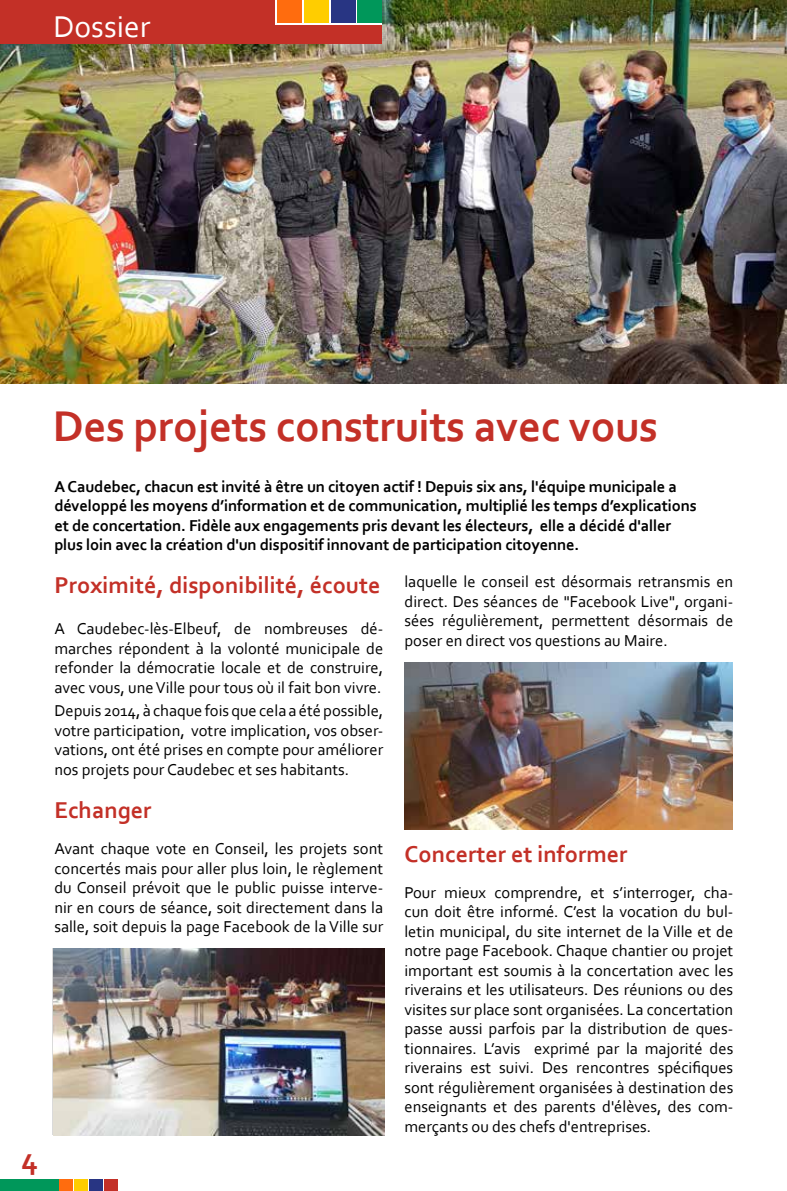
<style>
.page{position:relative;width:787px;height:1191px;background:#fff}
.page>*{position:absolute;margin:0;border:0;box-sizing:border-box;transform-origin:0 0}
.t1{font:700 45px "Corbel";letter-spacing:-.01em;color:#c33027}
.t2{font:31.5px "Corbel";color:#fff}
.t3{font:700 31.5px "Corbel";color:#c33027}
.t4{font:700 24px "Corbel";color:#c33027}
.t5{font:16.5px/19.5px "Corbel";color:#000;text-align:justify}
.t6{font:700 16.5px/19.5px "Corbel";letter-spacing:-.01em;color:#000}
</style>
<div class="page">
<img style="left:0;top:0;width:787px;height:384px">
<div style="left:0;top:1179px;width:58px;height:12px;background:#00975a"></div>
<div style="left:59px;top:1179px;width:14px;height:12px;background:#ff6c0e"></div>
<div style="left:89px;top:1179px;width:14px;height:12px;background:#283583"></div>
<div style="left:74px;top:1179px;width:14px;height:12px;background:#ffcd00"></div>
<div style="left:104px;top:1179px;width:14px;height:12px;background:#c33027"></div>
<div style="left:0;top:0;width:382px;height:44px;background:#c33027"></div>
<svg style="left:275px;top:0;width:107px;height:24px"></svg>
<div style="left:277px;top:0;width:25px;height:22px;background:#ff6c0e"></div>
<div style="left:331px;top:0;width:25px;height:22px;background:#283583"></div>
<div style="left:304px;top:0;width:25px;height:22px;background:#ffcd00"></div>
<div style="left:357px;top:0;width:25px;height:22px;background:#00975a"></div>
<img style="left:53px;top:948px;width:331px;height:187px">
<img style="left:404px;top:662px;width:329px;height:167px">
<h2 class="t2" style="left:53px;top:7px;width:98px">Dossier</h2>
<h2 class="t3" style="left:21px;top:1139px;width:18px">4</h2>
<h1 class="t1" style="left:53px;top:398px;width:607px">Des projets construits avec vous</h1>
<p class="t6" style="left:54px;top:476px;width:644px">A Caudebec, chacun est invité à être un citoyen actif ! Depuis six ans, l'équipe municipale a développé les moyens d’information et de communication, multiplié les temps d’explications et de concertation. Fidèle aux engagements pris devant les électeurs, elle a décidé d'aller plus loin avec la création d'un dispositif innovant de participation citoyenne.</p>
<h3 class="t4" style="left:54px;top:570px;width:327px">Proximité, disponibilité, écoute</h3>
<p class="t5" style="left:54px;top:618px;width:330px">A Caudebec-lès-Elbeuf, de nombreuses dé&shy;marches répondent à la volonté municipale de refonder la démocratie locale et de construire, avec vous, une Ville pour tous où il fait bon vivre.</p>
<p class="t5" style="left:54px;top:701px;width:330px">Depuis 2014, à chaque fois que cela a été possible, votre participation, votre implication, vos obser&shy;vations, ont été prises en compte pour améliorer nos projets pour Caudebec et ses habitants.</p>
<h3 class="t4" style="left:54px;top:795px;width:99px">Echanger</h3>
<p class="t5" style="left:54px;top:838px;width:330px">Avant chaque vote en Conseil, les projets sont concertés mais pour aller plus loin, le règlement du Conseil prévoit que le public puisse interve&shy;nir en cours de séance, soit directement dans la salle, soit depuis la page Facebook de la Ville sur</p>
<p class="t5" style="left:404px;top:571px;width:330px">laquelle le conseil est désormais retransmis en direct. Des séances de "Facebook Live", organi&shy;sées régulièrement, permettent désormais de poser en direct vos questions au Maire.</p>
<h3 class="t4" style="left:404px;top:839px;width:225px">Concerter et informer</h3>
<p class="t5" style="left:404px;top:882px;width:330px">Pour mieux comprendre, et s’interroger, cha&shy;cun doit être informé. C’est la vocation du bul&shy;letin municipal, du site internet de la Ville et de notre page Facebook. Chaque chantier ou projet important est soumis à la concertation avec les riverains et les utilisateurs. Des réunions ou des visites sur place sont organisées. La concertation passe aussi parfois par la distribution de ques&shy;tionnaires. L’avis exprimé par la majorité des riverains est suivi. Des rencontres spécifiques sont régulièrement organisées à destination des enseignants et des parents d'élèves, des com&shy;merçants ou des chefs d'entreprises.</p>
</div>
